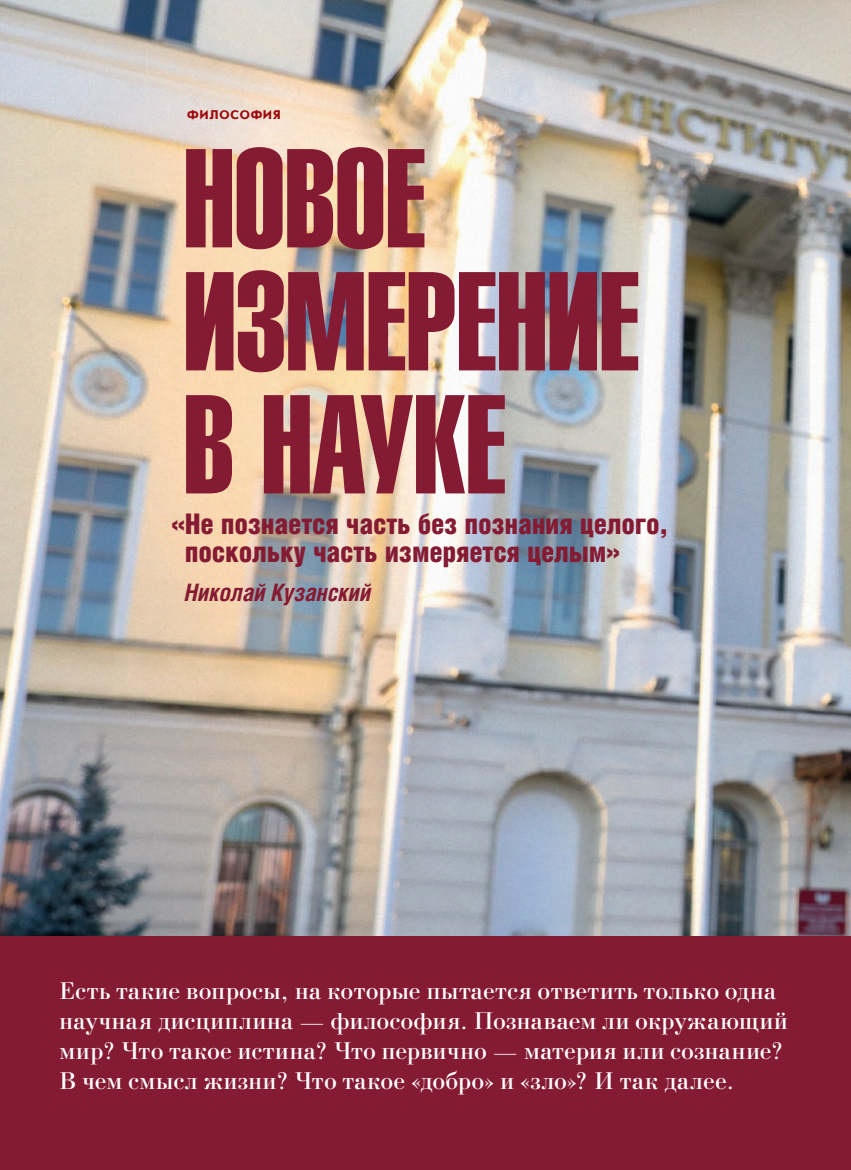
<style>
.page{position:relative;width:851px;height:1170px;background:#fff}
.page>*{position:absolute;margin:0;border:0;box-sizing:border-box;transform-origin:0 0}
.t1{font:138px/123px "Helios Extra Compressed";letter-spacing:-.01em;color:#851a33}
.t2{font:900 28.5px/28.5px "Helios Cond";letter-spacing:-.01em;color:#851a33}
.t3{font:25.5px/30px "Bodoni C";letter-spacing:.03em;color:#fff}
.t4{font:italic 700 24px "Helios Cond";color:#851a33}
.t5{font:700 12px "Journal Sans Serif";letter-spacing:.08em;color:#9d070d}
</style>
<div class="page">
<img style="left:0;top:0;width:850px;height:935px">
<div style="left:0;top:935px;width:850px;height:234px;background:#851a33"></div>
<p class="t5" style="left:187px;top:108px;width:95px">ФИЛОСОФИЯ</p>
<h1 class="t1" style="left:183px;top:134px;width:458px">НОВОЕ<br>ИЗМЕРЕНИЕ<br>В НАУКЕ</h1>
<p class="t2" style="left:185px;top:509px;width:485px;text-indent:-14px">«Не познается часть без познания целого, поскольку часть измеряется целым»</p>
<p class="t4" style="left:185px;top:578px;width:188px">Николай Кузанский</p>
<p class="t3" style="left:60px;top:976px;width:729px">Есть такие вопросы, на которые пытается ответить только одна научная дисциплина — философия. Познаваем ли окружающий мир? Что такое истина? Что первично — материя или сознание?<br>В чем смысл жизни? Что такое «добро» и «зло»? И так далее.</p>
</div>
